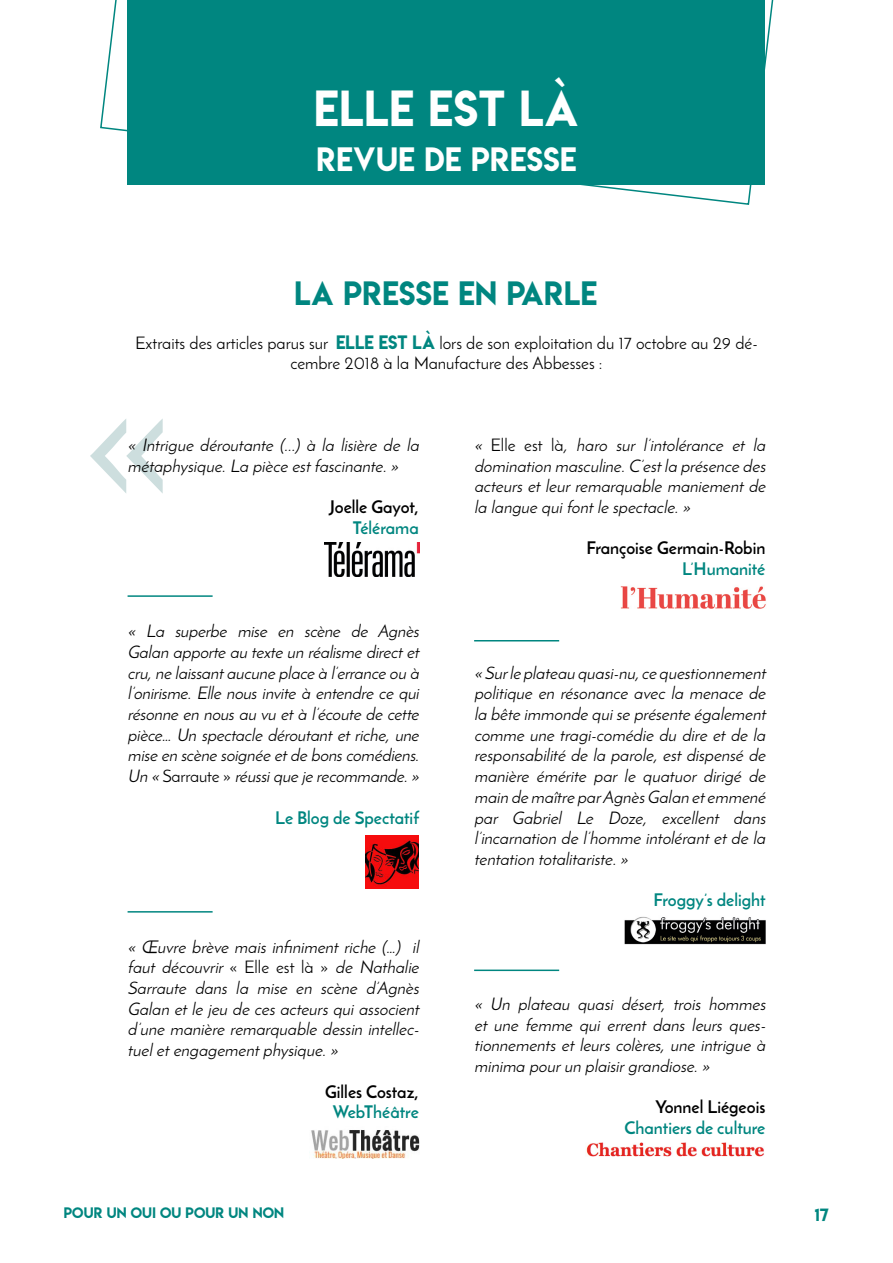
<style>
.page{position:relative;width:893px;height:1263px;background:#fff}
.page>*{position:absolute;margin:0;border:0;box-sizing:border-box;transform-origin:0 0}
.t1{font:210.6px "Josefin Sans";color:#cddede}
.t2{font:45px "Lemon Milk";letter-spacing:.015em;color:#fff}
.t3{font:30px "Lemon Milk";letter-spacing:.015em;color:#008680}
.t4{font:30px "Lemon Milk";letter-spacing:.015em;color:#fff}
.t5{font:italic 17.25px/20.7px "Josefin Sans";color:#000;text-align:justify}
.t6{font:17.25px/20.7px "Josefin Sans";color:#000;text-align:center}
.t7{font:700 17.25px "Josefin Sans";color:#008680}
.t8{font:700 17.25px "Josefin Sans";color:#000}
.t9{font:15.75px "Lemon Milk";color:#008680}
.t10{font:13.5px "Lemon Milk";letter-spacing:.01em;color:#008680}
.s1{font-family:"Lemon Milk";color:#008680}
.s2{font-style:normal}
</style>
<div class="page">
<hr style="left:0;top:0;width:1px;height:1263px;background:#e94f2d">
<svg style="left:100px;top:0;width:674px;height:205px"></svg>
<div style="left:128px;top:0;width:637px;height:185px;background:#008680"></div>
<hr style="left:128px;top:595px;width:85px;height:2px;background:#008680">
<hr style="left:474px;top:640px;width:85px;height:1px;background:#008680">
<hr style="left:128px;top:911px;width:85px;height:1px;background:#008680">
<hr style="left:474px;top:969px;width:85px;height:2px;background:#008680">
<img style="left:324px;top:542px;width:95px;height:35px">
<img style="left:365px;top:835px;width:53px;height:53px">
<img style="left:620px;top:586px;width:146px;height:23px">
<img style="left:311px;top:1130px;width:109px;height:29px">
<img style="left:624px;top:916px;width:142px;height:29px">
<img style="left:586px;top:1142px;width:178px;height:15px">
<h2 class="t2" style="left:314px;top:77px;width:266px">ELLE EST LÀ</h2>
<h3 class="t4" style="left:317px;top:138px;width:261px">REVUE DE PRESSE</h3>
<h3 class="t3" style="left:294px;top:272px;width:304px">LA PRESSE EN PARLE</h3>
<p class="t6" style="left:135px;top:332px;width:624px">Extraits des articles parus sur <span class="s1">ELLE EST LÀ</span> lors de son exploitation du 17 octobre au 29 dé&shy;cembre 2018 à la Manufacture des Abbesses :</p>
<h1 class="t1" style="left:81px;top:305px;width:97px">«</h1>
<p class="t5" style="left:128px;top:434px;width:296px">« Intrigue déroutante (...) à la lisière de la métaphysique.La pièce estfascinante. »</p>
<p class="t8" style="left:329px;top:496px;width:91px">Joelle Gayot,</p>
<p class="t7" style="left:353px;top:517px;width:68px">Télérama</p>
<p class="t5" style="left:128px;top:621px;width:297px">« La superbe mise en scène de Agnès Galan apporte au texte un réalisme directet cru,ne laissantaucune place à l’errance ou à l’onirisme. Elle nous invite à entendre ce qui résonne en nous au vu età l’écoute de cette pièce… Un spectacle déroutant et riche, une mise en scène soignée etde bonscomédiens.<br>Un « <span class="s2">S a r ra u te »</span> réussique je recommande.»</p>
<p class="t7" style="left:275px;top:807px;width:145px">Le Blog de Spectatif</p>
<p class="t5" style="left:128px;top:936px;width:297px">« Œuvre brève mais infiniment riche (…) il faut découvrir <span class="s2">« E l l e e s t l à »</span> de Nathalie Sarraute dans la mise en scène d’Agnès Galan etle jeu de ces acteurs qui associent d’une manière remarquable dessin intellec&shy;tueletengagementphysique.»</p>
<p class="t8" style="left:325px;top:1081px;width:95px">Gilles Costaz,</p>
<p class="t7" style="left:333px;top:1101px;width:87px">WebThéâtre</p>
<p class="t5" style="left:474px;top:434px;width:296px">« <span class="s2">E l l e est l à</span> , haro sur l’intolérance et la domination masculine.C’estla présence des acteurs et leur remarquable maniement de la langue quifontle spectacle.»</p>
<p class="t8" style="left:586px;top:538px;width:180px">Françoise Germain-Robin</p>
<p class="t7" style="left:682px;top:558px;width:85px">L’Humanité</p>
<p class="t5" style="left:474px;top:662px;width:297px">« Surle plateau quasi-nu,ce questionnement politique en résonance avec la menace de la bête immonde quise présente également comme une tragi-comédie du dire et de la responsabilité de la parole, est dispensé de manière émérite par le quatuor dirigé de main de maître parAgnèsGalan etemmené par Gabriel Le Doze, excellent dans l’incarnation de l’homme intolérantetde la tentation totalitariste.»</p>
<p class="t7" style="left:654px;top:889px;width:114px">Froggy’s delight</p>
<p class="t5" style="left:474px;top:993px;width:296px">« Un plateau quasi désert, trois hommes et une femme qui errent dans leurs ques&shy;tionnements et leurs colères, une intrigue à minima pourun plaisirgrandiose.»</p>
<p class="t8" style="left:656px;top:1096px;width:111px">Yonnel Liégeois</p>
<p class="t7" style="left:624px;top:1117px;width:143px">Chantiers de culture</p>
<p class="t10" style="left:64px;top:1203px;width:222px">POUR UN OUI OU POUR UN NON</p>
<p class="t9" style="left:815px;top:1203px;width:16px">17</p>
</div>
